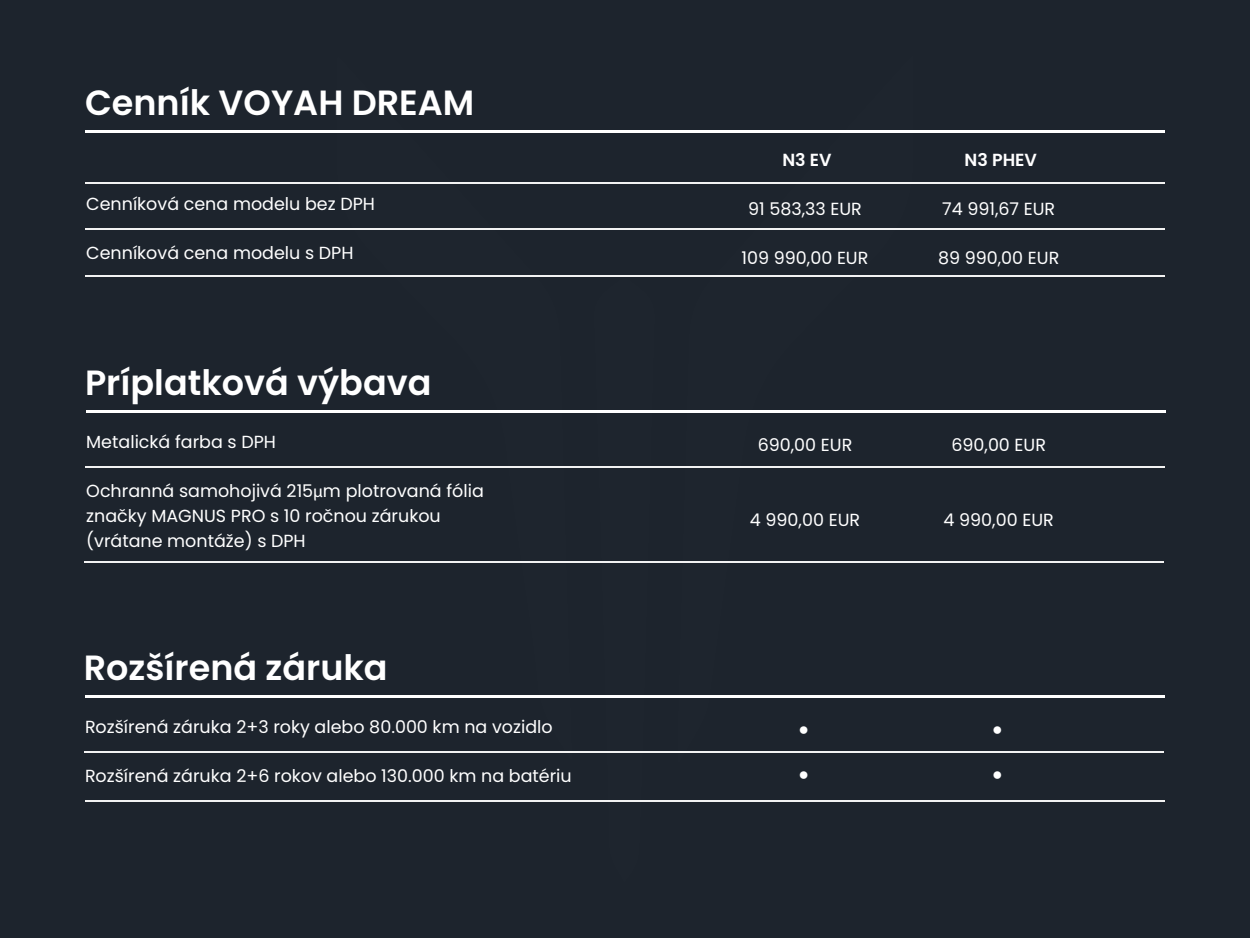
<style>
.page{position:relative;width:1250px;height:938px;background:#1d242d}
.page>*{position:absolute;margin:0;border:0;box-sizing:border-box;transform-origin:0 0}
.t1{font:600 35px "Poppins";color:#fff}
.t2{font:17.5px/25px "Poppins";color:#fff}
.t3{font:600 17.5px "Poppins";color:#fff}
.t4{font:17.5px "Arial";color:#fff}
.s1{font-family:"Myriad Pro"}
</style>
<div class="page">
<svg style="left:677px;top:132px;width:237px;height:621px"></svg>
<svg style="left:336px;top:132px;width:236px;height:621px"></svg>
<svg style="left:594px;top:412px;width:61px;height:390px"></svg>
<hr style="left:85px;top:130px;width:1080px;height:2px;background:#fff">
<hr style="left:86px;top:410px;width:1080px;height:2px;background:#fff">
<hr style="left:85px;top:182px;width:1080px;height:2px;background:#f2f2f2">
<hr style="left:85px;top:229px;width:1080px;height:1px;background:#f2f2f2">
<hr style="left:85px;top:275px;width:1080px;height:1px;background:#f2f2f2">
<hr style="left:85px;top:466px;width:1080px;height:2px;background:#f2f2f2">
<hr style="left:84px;top:561px;width:1080px;height:1px;background:#f2f2f2">
<hr style="left:85px;top:695px;width:1080px;height:3px;background:#fff">
<hr style="left:84px;top:751px;width:1080px;height:1px;background:#f2f2f2">
<hr style="left:85px;top:800px;width:1080px;height:1px;background:#f2f2f2">
<h1 class="t1" style="left:85px;top:82px;width:391px">Cenník VOYAH DREAM</h1>
<p class="t2" style="left:86px;top:191px;width:290px">Cenníková cena modelu bez DPH</p>
<p class="t2" style="left:86px;top:240px;width:269px">Cenníková cena modelu s DPH</p>
<h1 class="t1" style="left:85px;top:362px;width:348px">Príplatková výbava</h1>
<p class="t2" style="left:86px;top:429px;width:191px">Metalická farba s DPH</p>
<p class="t2" style="left:86px;top:478px;width:399px">Ochranná samohojivá 215<span class="s1">μ</span>m plotrovaná fólia značky MAGNUS PRO s 10 ročnou zárukou (vrátane montáže) s DPH</p>
<h1 class="t1" style="left:84px;top:647px;width:305px">Rozšírená záruka</h1>
<p class="t2" style="left:85px;top:714px;width:469px">Rozšírená záruka 2+3 roky alebo 80.000 km na vozidlo</p>
<p class="t2" style="left:85px;top:763px;width:488px">Rozšírená záruka 2+6 rokov alebo 130.000 km na batériu</p>
<p class="t3" style="left:782px;top:150px;width:51px">N3 EV</p>
<p class="t2" style="left:748px;top:197px;width:115px">91 583,33 EUR</p>
<p class="t2" style="left:742px;top:245px;width:128px">109 990,00 EUR</p>
<p class="t3" style="left:965px;top:150px;width:74px">N3 PHEV</p>
<p class="t2" style="left:942px;top:196px;width:115px">74 991,67 EUR</p>
<p class="t2" style="left:938px;top:245px;width:123px">89 990,00 EUR</p>
<p class="t2" style="left:758px;top:432px;width:96px">690,00 EUR</p>
<p class="t2" style="left:951px;top:432px;width:96px">690,00 EUR</p>
<p class="t2" style="left:750px;top:507px;width:112px">4 990,00 EUR</p>
<p class="t2" style="left:944px;top:507px;width:112px">4 990,00 EUR</p>
<p class="t4" style="left:798px;top:716px;width:12px">●</p>
<p class="t4" style="left:798px;top:761px;width:12px">●</p>
<p class="t4" style="left:992px;top:716px;width:12px">●</p>
<p class="t4" style="left:992px;top:761px;width:12px">●</p>
</div>
